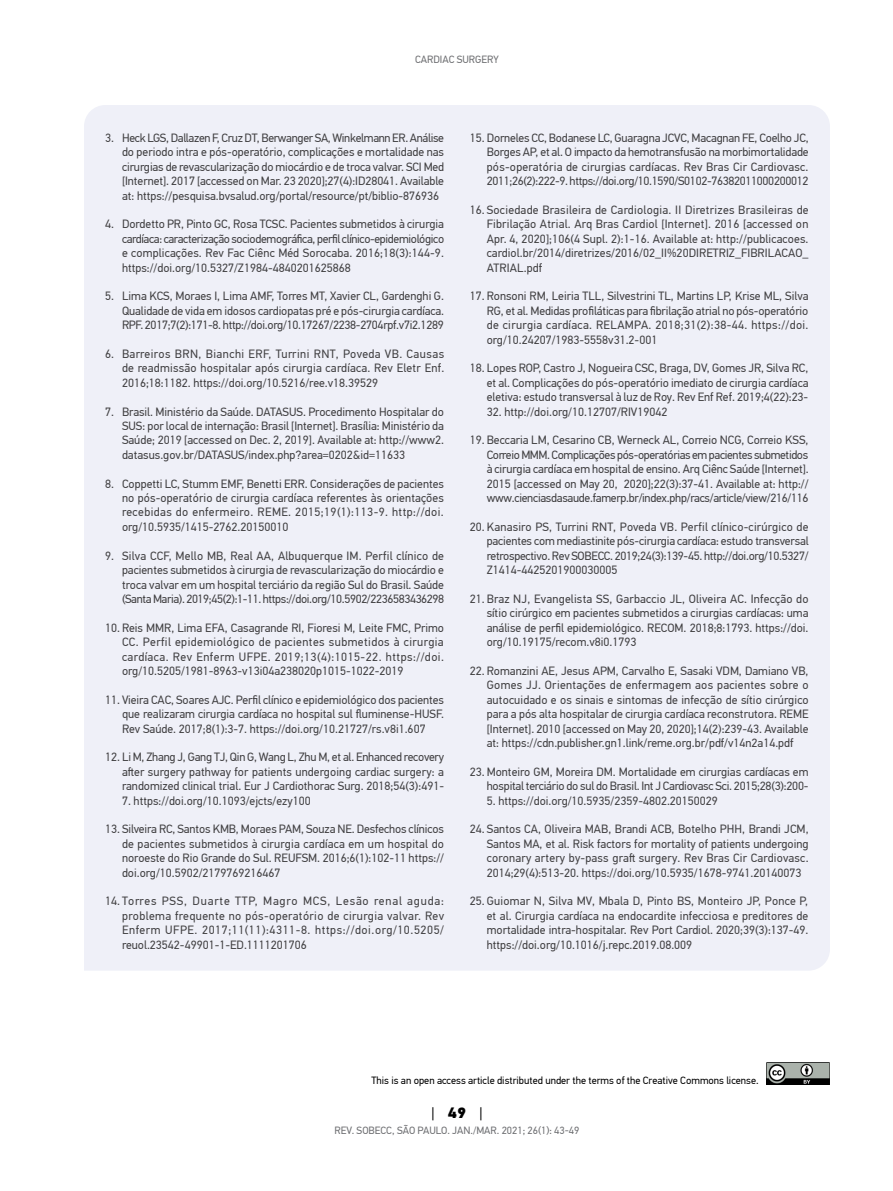
<style>
.page{position:relative;width:893px;height:1191px;background:#fff}
.page>*{position:absolute;margin:0;border:0;box-sizing:border-box;transform-origin:0 0}
.t1{font:15px "PF Din Text Pro";color:#000}
.t2{font:12px/14.4px "PF Din Text Pro";color:#414042;text-align:justify}
.t3{font:10.5px "PF Din Text Pro";color:#000}
.t4{font:10.5px "PF Din Text Pro";color:#6d6e71}
.s1{font-weight:900}
</style>
<div class="page">
<div style="left:84px;top:105px;width:746px;height:865px;background:#eff0f8"></div>
<img style="left:766px;top:1062px;width:64px;height:22px">
<p class="t4" style="left:415px;top:53px;width:85px">CARDIAC SURGERY</p>
<p class="t2" style="left:122px;top:131px;width:324px;text-indent:-17px">3. Heck LGS, Dallazen F, Cruz DT, Berwanger SA, Winkelmann ER. Análise do periodo intra e pós-operatório, complicações e mortalidade nas cirurgias de revascularização do miocárdio e de troca valvar. SCI Med [Internet]. 2017 [accessed on Mar. 23 2020];27(4):ID28041. Available at: https://pesquisa.bvsalud.org/portal/resource/pt/biblio-876936</p>
<p class="t2" style="left:122px;top:217px;width:324px;text-indent:-17px">4. Dordetto PR, Pinto GC, Rosa TCSC. Pacientes submetidos à cirurgia cardíaca: caracterização sociodemográfica, perfil clínico-epidemiológico e complicações. Rev Fac Ciênc Méd Sorocaba. 2016;18(3):144-9. https://doi.org/10.5327/Z1984-4840201625868</p>
<p class="t2" style="left:122px;top:289px;width:324px;text-indent:-17px">5. Lima KCS, Moraes I, Lima AMF, Torres MT, Xavier CL, Gardenghi G.<br>Qualidade de vida em idosos cardiopatas pré e pós-cirurgia cardíaca.<br>RPF. 2017;7(2):171-8. http://doi.org/10.17267/2238-2704rpf.v7i2.1289</p>
<p class="t2" style="left:122px;top:347px;width:324px;text-indent:-17px">6. Barreiros BRN, Bianchi ERF, Turrini RNT, Poveda VB. Causas de readmissão hospitalar após cirurgia cardíaca. Rev Eletr Enf.<br>2016;18:1182. https://doi.org/10.5216/ree.v18.39529</p>
<p class="t2" style="left:122px;top:404px;width:323px;text-indent:-17px">7. Brasil. Ministério da Saúde. DATASUS. Procedimento Hospitalar do SUS: por local de internação: Brasil [Internet]. Brasília: Ministério da Saúde; 2019 [accessed on Dec. 2, 2019]. Available at: http://www2. datasus.gov.br/DATASUS/index.php?area=0202&amp;id=11633</p>
<p class="t2" style="left:122px;top:476px;width:323px;text-indent:-17px">8. Coppetti LC, Stumm EMF, Benetti ERR. Considerações de pacientes no pós-operatório de cirurgia cardíaca referentes às orientações recebidas do enfermeiro. REME. 2015;19(1):113-9. http://doi. org/10.5935/1415-2762.20150010</p>
<p class="t2" style="left:122px;top:548px;width:324px;text-indent:-17px">9. Silva CCF, Mello MB, Real AA, Albuquerque IM. Perfil clínico de pacientes submetidos à cirurgia de revascularização do miocárdio e troca valvar em um hospital terciário da região Sul do Brasil. Saúde (Santa Maria). 2019;45(2):1-11. https://doi.org/10.5902/2236583436298</p>
<p class="t2" style="left:122px;top:620px;width:324px;text-indent:-17px">10. Reis MMR, Lima EFA, Casagrande RI, Fioresi M, Leite FMC, Primo CC. Perfil epidemiológico de pacientes submetidos à cirurgia cardíaca. Rev Enferm UFPE. 2019;13(4):1015-22. https://doi. org/10.5205/1981-8963-v13i04a238020p1015-1022-2019</p>
<p class="t2" style="left:122px;top:692px;width:324px;text-indent:-17px">11. Vieira CAC, Soares AJC. Perfil clínico e epidemiológico dos pacientes que realizaram cirurgia cardíaca no hospital sul fluminense-HUSF.<br>Rev Saúde. 2017;8(1):3-7. https://doi.org/10.21727/rs.v8i1.607</p>
<p class="t2" style="left:122px;top:750px;width:323px;text-indent:-17px">12. Li M, Zhang J, Gang TJ, Qin G, Wang L, Zhu M, et al. Enhanced recovery after surgery pathway for patients undergoing cardiac surgery: a randomized clinical trial. Eur J Cardiothorac Surg. 2018;54(3):491-</p>
<p class="t2" style="left:122px;top:793px;width:190px">7. https://doi.org/10.1093/ejcts/ezy100</p>
<p class="t2" style="left:122px;top:822px;width:323px;text-indent:-17px">13. Silveira RC, Santos KMB, Moraes PAM, Souza NE. Desfechos clínicos de pacientes submetidos à cirurgia cardíaca em um hospital do noroeste do Rio Grande do Sul. REUFSM. 2016;6(1):102-11 https:// doi.org/10.5902/2179769216467</p>
<p class="t2" style="left:122px;top:894px;width:324px;text-indent:-17px">14.Torres PSS, Duarte TTP, Magro MCS, Lesão renal aguda: problema frequente no pós-operatório de cirurgia valvar. Rev Enferm UFPE. 2017;11(11):4311-8. https://doi.org/10.5205/ reuol.23542-49901-1-ED.1111201706</p>
<p class="t2" style="left:487px;top:131px;width:323px;text-indent:-17px">15. Dorneles CC, Bodanese LC, Guaragna JCVC, Macagnan FE, Coelho JC, Borges AP, et al. O impacto da hemotransfusão na morbimortalidade pós-operatória de cirurgias cardíacas. Rev Bras Cir Cardiovasc.<br>2011;26(2):222-9. https://doi.org/10.1590/S0102-76382011000200012</p>
<p class="t2" style="left:487px;top:203px;width:323px;text-indent:-17px">16. Sociedade Brasileira de Cardiologia. II Diretrizes Brasileiras de Fibrilação Atrial. Arq Bras Cardiol [Internet]. 2016 [accessed on Apr. 4, 2020];106(4 Supl. 2):1-16. Available at: http://publicacoes. cardiol.br/2014/diretrizes/2016/02_II%20DIRETRIZ_FIBRILACAO_ ATRIAL.pdf</p>
<p class="t2" style="left:487px;top:289px;width:323px;text-indent:-17px">17. Ronsoni RM, Leiria TLL, Silvestrini TL, Martins LP, Krise ML, Silva RG, et al. Medidas profiláticas para fibrilação atrial no pós-operatório de cirurgia cardíaca. RELAMPA. 2018;31(2):38-44. https://doi. org/10.24207/1983-5558v31.2-001</p>
<p class="t2" style="left:487px;top:361px;width:323px;text-indent:-17px">18. Lopes ROP, Castro J, Nogueira CSC, Braga, DV, Gomes JR, Silva RC, et al. Complicações do pós-operatório imediato de cirurgia cardíaca eletiva: estudo transversal à luz de Roy. Rev Enf Ref. 2019;4(22):23-</p>
<p class="t2" style="left:487px;top:404px;width:182px">32. http://doi.org/10.12707/RIV19042</p>
<p class="t2" style="left:487px;top:433px;width:323px;text-indent:-17px">19. Beccaria LM, Cesarino CB, Werneck AL, Correio NCG, Correio KSS, Correio MMM. Complicações pós-operatórias em pacientes submetidos à cirurgia cardíaca em hospital de ensino. Arq Ciênc Saúde [Internet].<br>2015 [accessed on May 20, 2020];22(3):37-41. Available at: http:// www.cienciasdasaude.famerp.br/index.php/racs/article/view/216/116</p>
<p class="t2" style="left:487px;top:519px;width:323px;text-indent:-17px">20. Kanasiro PS, Turrini RNT, Poveda VB. Perfil clínico-cirúrgico de pacientes com mediastinite pós-cirurgia cardíaca: estudo transversal retrospectivo. Rev SOBECC. 2019;24(3):139-45. http://doi.org/10.5327/ Z1414-4425201900030005</p>
<p class="t2" style="left:487px;top:591px;width:323px;text-indent:-17px">21. Braz NJ, Evangelista SS, Garbaccio JL, Oliveira AC. Infecção do sítio cirúrgico em pacientes submetidos a cirurgias cardíacas: uma análise de perfil epidemiológico. RECOM. 2018;8:1793. https://doi. org/10.19175/recom.v8i0.1793</p>
<p class="t2" style="left:487px;top:663px;width:324px;text-indent:-17px">22. Romanzini AE, Jesus APM, Carvalho E, Sasaki VDM, Damiano VB, Gomes JJ. Orientações de enfermagem aos pacientes sobre o autocuidado e os sinais e sintomas de infecção de sítio cirúrgico para a pós alta hospitalar de cirurgia cardíaca reconstrutora. REME [Internet]. 2010 [accessed on May 20, 2020];14(2):239-43. Available at: https://cdn.publisher.gn1.link/reme.org.br/pdf/v14n2a14.pdf</p>
<p class="t2" style="left:470px;top:764px;width:340px;text-align:right">23. Monteiro GM, Moreira DM. Mortalidade em cirurgias cardíacas em hospital terciário do sul do Brasil. Int J Cardiovasc Sci. 2015;28(3):200-</p>
<p class="t2" style="left:487px;top:793px;width:233px">5. https://doi.org/10.5935/2359-4802.20150029</p>
<p class="t2" style="left:487px;top:822px;width:323px;text-indent:-17px">24. Santos CA, Oliveira MAB, Brandi ACB, Botelho PHH, Brandi JCM, Santos MA, et al. Risk factors for mortality of patients undergoing coronary artery by-pass graft surgery. Rev Bras Cir Cardiovasc.<br>2014;29(4):513-20. https://doi.org/10.5935/1678-9741.20140073</p>
<p class="t2" style="left:487px;top:894px;width:323px;text-indent:-17px">25. Guiomar N, Silva MV, Mbala D, Pinto BS, Monteiro JP, Ponce P, et al. Cirurgia cardíaca na endocardite infecciosa e preditores de mortalidade intra-hospitalar. Rev Port Cardiol. 2020;39(3):137-49. https://doi.org/10.1016/j.repc.2019.08.009</p>
<p class="t3" style="left:372px;top:1074px;width:389px">This is an open access article distributed under the terms of the Creative Commons license.</p>
<p class="t1" style="left:431px;top:1103px;width:53px">| <span class="s1">49</span> |</p>
<p class="t4" style="left:335px;top:1124px;width:246px">REV. SOBECC, SÃO PAULO. JAN./MAR. 2021; 26(1): 43-49</p>
</div>
